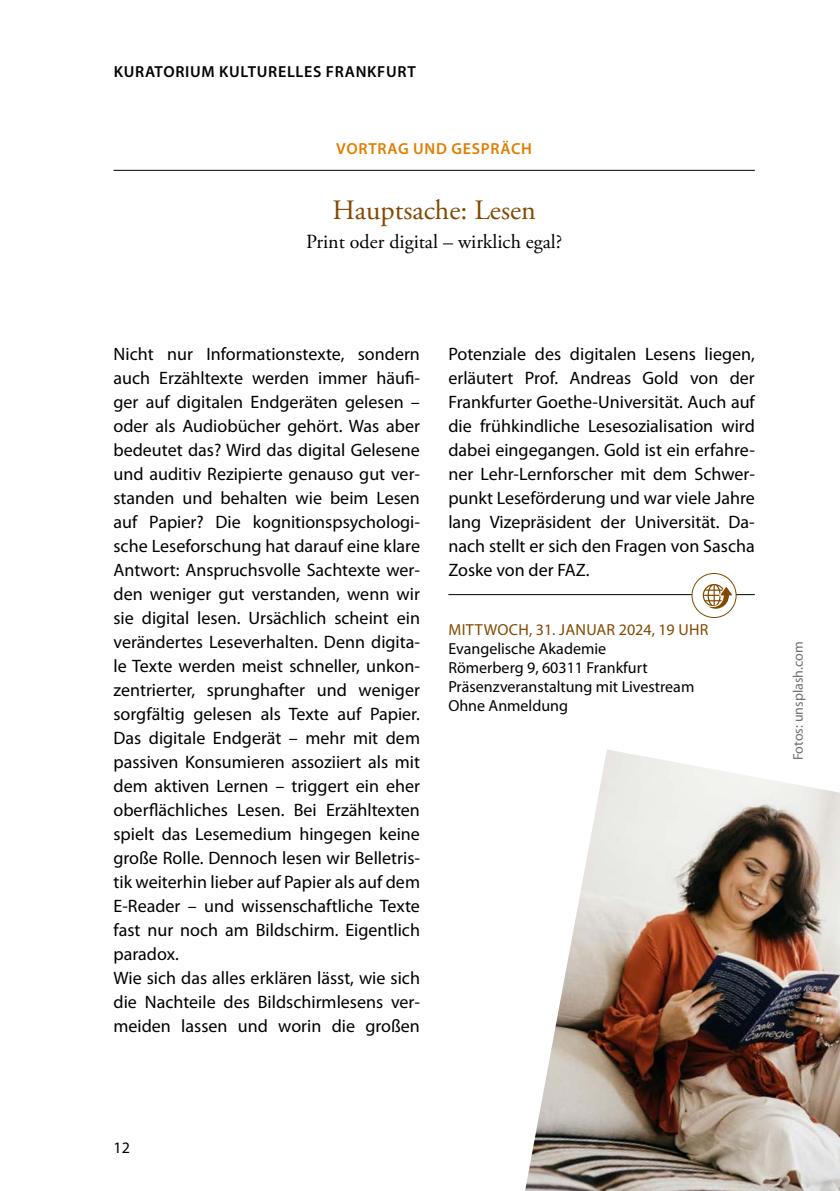
<style>
.page{position:relative;width:840px;height:1191px;background:#fff}
.page>*{position:absolute;margin:0;border:0;box-sizing:border-box;transform-origin:0 0}
.t1{font:28px "Adobe Garamond Pro";color:#824900}
.t2{font:20px "Adobe Garamond Pro";color:#000}
.t3{font:18px/24px "Myriad Pro";color:#000;text-align:justify}
.t4{font:16px/19.2px "Myriad Pro";color:#000}
.t5{font:600 16px "Myriad Pro";letter-spacing:.045em;color:#000}
.t6{font:16px "Myriad Pro";letter-spacing:.02em;color:#824900}
.t7{font:600 16px "Myriad Pro";letter-spacing:.045em;color:#e07e00}
.t8{font:14px "Myriad Pro";color:#6f6f6e}
</style>
<div class="page">
<hr style="left:448px;top:594px;width:306px;height:1px;background:#000">
<hr style="left:113px;top:170px;width:641px;height:1px;background:#000">
<img style="left:525px;top:749px;width:314px;height:442px">
<div style="left:691px;top:573px;width:44px;height:44px;background:#fff;border-radius:50%"></div>
<div style="left:691px;top:573px;width:45px;height:45px;border:1px solid #824900;border-radius:50%"></div>
<svg style="left:702px;top:584px;width:29px;height:28px"></svg>
<p class="t5" style="left:114px;top:61px;width:303px">KURATORIUM KULTURELLES FRANKFURT</p>
<p class="t7" style="left:336px;top:138px;width:197px">VORTRAG UND GESPRÄCH</p>
<h1 class="t1" style="left:332px;top:193px;width:205px">Hauptsache: Lesen</h1>
<p class="t2" style="left:306px;top:230px;width:257px">Print oder digital – wirklich egal?</p>
<p class="t3" style="left:113px;top:342px;width:308px;text-align:left">Nicht nur Informationstexte, sondern auch Erzähltexte werden immer häufi&shy;ger auf digitalen Endgeräten gelesen – oder als Audiobücher gehört. Was aber bedeutet das? Wird das digital Gelesene und auditiv Rezipierte genauso gut ver&shy;standen und behalten wie beim Lesen auf Papier? Die kognitionspsychologi&shy;sche Leseforschung hat darauf eine klare Antwort: Anspruchsvolle Sachtexte wer&shy;den weniger gut verstanden, wenn wir sie digital lesen. Ursächlich scheint ein verändertes Leseverhalten. Denn digita&shy;le Texte werden meist schneller, unkon&shy;zentrierter, sprunghafter und weniger sorgfältig gelesen als Texte auf Papier.<br>Das digitale Endgerät – mehr mit dem passiven Konsumieren assoziiert als mit dem aktiven Lernen – triggert ein eher oberflächliches Lesen. Bei Erzähltexten spielt das Lesemedium hingegen keine große Rolle. Dennoch lesen wir Belletris&shy;tik weiterhin lieber auf Papier als auf dem E-Reader – und wissenschaftliche Texte fast nur noch am Bildschirm. Eigentlich paradox.<br>Wie sich das alles erklären lässt, wie sich die Nachteile des Bildschirmlesens ver&shy;meiden lassen und worin die großen</p>
<p class="t3" style="left:448px;top:342px;width:308px">Potenziale des digitalen Lesens liegen, erläutert Prof. Andreas Gold von der Frankfurter Goethe-Universität. Auch auf die frühkindliche Lesesozialisation wird dabei eingegangen. Gold ist ein erfahre&shy;ner Lehr-Lernforscher mit dem Schwer&shy;punkt Leseförderung und war viele Jahre lang Vizepräsident der Universität. Da&shy;nach stellt er sich den Fragen von Sascha Zoske von der FAZ.</p>
<p class="t6" style="left:448px;top:619px;width:261px">MITTWOCH, 31. JANUAR 2024, 19 UHR</p>
<p class="t4" style="left:448px;top:638px;width:247px">Evangelische Akademie<br>Römerberg 9, 60311 Frankfurt<br>Präsenzveranstaltung mit Livestream<br>Ohne Anmeldung</p>
<p class="t8" style="left:789px;top:760px;width:120px;rotate:-90deg">Fotos: unsplash.com</p>
<p class="t4" style="left:113px;top:1137px;width:18px">12</p>
</div>
